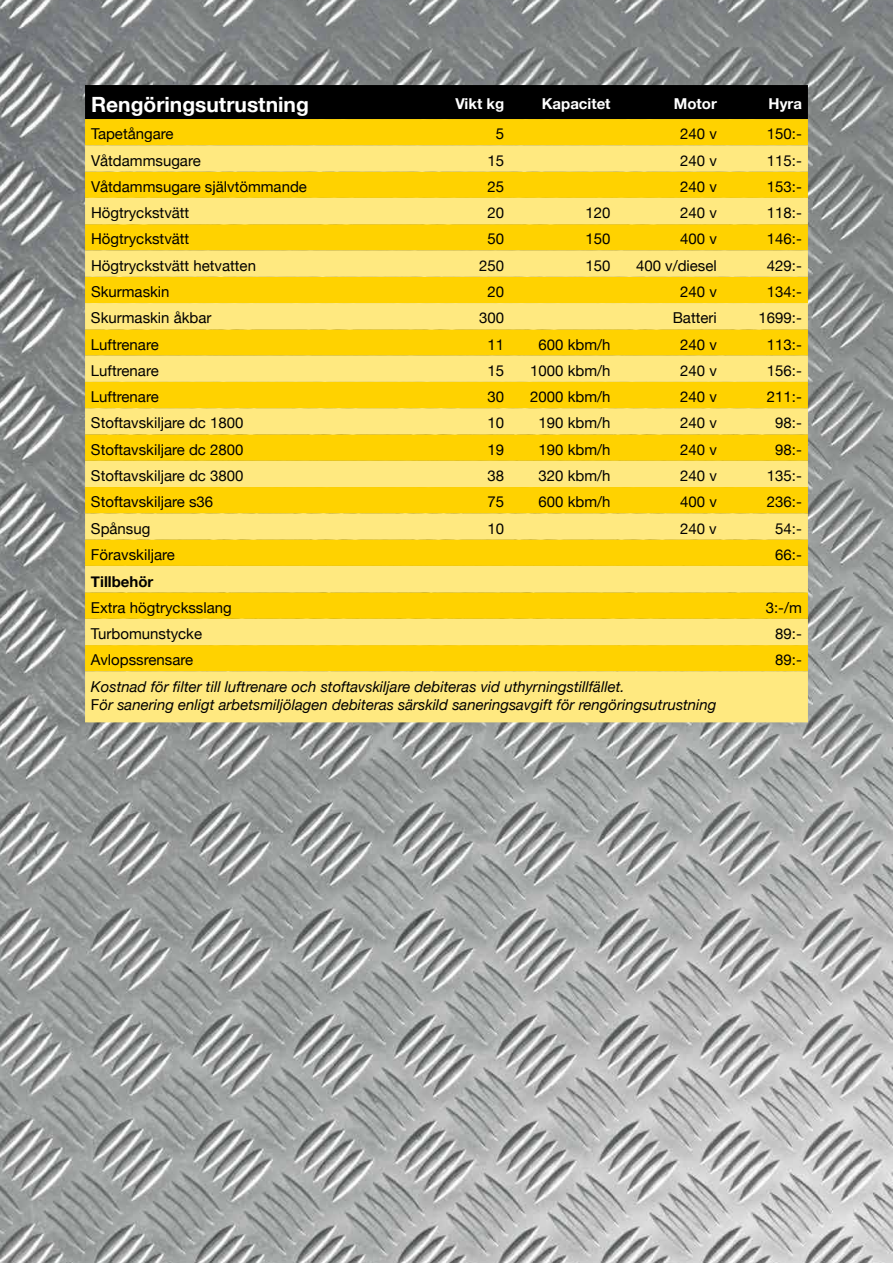
<style>
.page{position:relative;width:893px;height:1263px;background:#fff}
.page>*{position:absolute;margin:0;border:0;box-sizing:border-box;transform-origin:0 0}
.t1{font:700 21px "Helvetica Neue";color:#fff}
.t2{font:15px "Helvetica Neue";color:#000}
.t3{font:italic 15px/18px "Helvetica Neue";color:#000}
.t4{font:700 15px "Helvetica Neue";color:#fff}
.t5{font:700 15px "Helvetica Neue";color:#000}
.s1{font-style:normal}
</style>
<div class="page">
<img style="left:0;top:0;width:893px;height:1263px">
<div style="left:85px;top:85px;width:723px;height:34px;background:#000"></div>
<div style="left:85px;top:119px;width:723px;height:26px;background:#ffd200"></div>
<svg style="left:85px;top:145px;width:723px;height:577px;background:#fedf4f"></svg>
<svg style="left:85px;top:382px;width:723px;height:237px;background:#fedb39"></svg>
<h1 class="t1" style="left:91px;top:91px;width:219px">Rengöringsutrustning</h1>
<p class="t4" style="left:455px;top:95px;width:50px">Vikt kg</p>
<p class="t4" style="left:542px;top:95px;width:70px">Kapacitet</p>
<p class="t4" style="left:674px;top:95px;width:45px">Motor</p>
<p class="t4" style="left:769px;top:95px;width:35px">Hyra</p>
<p class="t2" style="left:91px;top:125px;width:84px">Tapetångare</p>
<p class="t2" style="left:496px;top:125px;width:10px">5</p>
<p class="t2" style="left:680px;top:125px;width:38px">240 v</p>
<p class="t2" style="left:767px;top:125px;width:37px">150:-</p>
<p class="t2" style="left:91px;top:151px;width:111px">Våtdammsugare</p>
<p class="t2" style="left:488px;top:151px;width:18px">15</p>
<p class="t2" style="left:680px;top:151px;width:38px">240 v</p>
<p class="t2" style="left:767px;top:151px;width:37px">115:-</p>
<p class="t2" style="left:91px;top:178px;width:217px">Våtdammsugare självtömmande</p>
<p class="t2" style="left:488px;top:178px;width:18px">25</p>
<p class="t2" style="left:680px;top:178px;width:38px">240 v</p>
<p class="t2" style="left:767px;top:178px;width:37px">153:-</p>
<p class="t2" style="left:91px;top:204px;width:100px">Högtryckstvätt</p>
<p class="t2" style="left:488px;top:204px;width:18px">20</p>
<p class="t2" style="left:585px;top:204px;width:27px">120</p>
<p class="t2" style="left:680px;top:204px;width:38px">240 v</p>
<p class="t2" style="left:767px;top:204px;width:37px">118:-</p>
<p class="t2" style="left:91px;top:230px;width:100px">Högtryckstvätt</p>
<p class="t2" style="left:488px;top:230px;width:18px">50</p>
<p class="t2" style="left:585px;top:230px;width:27px">150</p>
<p class="t2" style="left:680px;top:230px;width:38px">400 v</p>
<p class="t2" style="left:767px;top:230px;width:37px">146:-</p>
<p class="t2" style="left:91px;top:256px;width:167px">Högtryckstvätt hetvatten</p>
<p class="t2" style="left:479px;top:256px;width:27px">250</p>
<p class="t2" style="left:585px;top:256px;width:27px">150</p>
<p class="t2" style="left:636px;top:256px;width:82px">400 v/diesel</p>
<p class="t2" style="left:767px;top:256px;width:37px">429:-</p>
<p class="t2" style="left:91px;top:283px;width:80px">Skurmaskin</p>
<p class="t2" style="left:488px;top:283px;width:18px">20</p>
<p class="t2" style="left:680px;top:283px;width:38px">240 v</p>
<p class="t2" style="left:767px;top:283px;width:37px">134:-</p>
<p class="t2" style="left:91px;top:309px;width:122px">Skurmaskin åkbar</p>
<p class="t2" style="left:479px;top:309px;width:27px">300</p>
<p class="t2" style="left:673px;top:309px;width:46px">Batteri</p>
<p class="t2" style="left:758px;top:309px;width:45px">1699:-</p>
<p class="t2" style="left:91px;top:335px;width:69px">Luftrenare</p>
<p class="t2" style="left:487px;top:335px;width:18px">11</p>
<p class="t2" style="left:538px;top:335px;width:73px">600 kbm/h</p>
<p class="t2" style="left:680px;top:335px;width:38px">240 v</p>
<p class="t2" style="left:767px;top:335px;width:37px">113:-</p>
<p class="t2" style="left:91px;top:362px;width:69px">Luftrenare</p>
<p class="t2" style="left:487px;top:362px;width:18px">15</p>
<p class="t2" style="left:530px;top:362px;width:82px">1000 kbm/h</p>
<p class="t2" style="left:680px;top:362px;width:38px">240 v</p>
<p class="t2" style="left:767px;top:362px;width:37px">156:-</p>
<p class="t2" style="left:91px;top:388px;width:69px">Luftrenare</p>
<p class="t2" style="left:487px;top:388px;width:18px">30</p>
<p class="t2" style="left:530px;top:388px;width:82px">2000 kbm/h</p>
<p class="t2" style="left:680px;top:388px;width:38px">240 v</p>
<p class="t2" style="left:767px;top:388px;width:37px">211:-</p>
<p class="t2" style="left:91px;top:414px;width:154px">Stoftavskiljare dc 1800</p>
<p class="t2" style="left:487px;top:414px;width:18px">10</p>
<p class="t2" style="left:538px;top:414px;width:73px">190 kbm/h</p>
<p class="t2" style="left:680px;top:414px;width:38px">240 v</p>
<p class="t2" style="left:775px;top:414px;width:28px">98:-</p>
<p class="t2" style="left:91px;top:440px;width:154px">Stoftavskiljare dc 2800</p>
<p class="t2" style="left:487px;top:440px;width:18px">19</p>
<p class="t2" style="left:538px;top:440px;width:73px">190 kbm/h</p>
<p class="t2" style="left:680px;top:440px;width:38px">240 v</p>
<p class="t2" style="left:775px;top:440px;width:28px">98:-</p>
<p class="t2" style="left:91px;top:467px;width:154px">Stoftavskiljare dc 3800</p>
<p class="t2" style="left:487px;top:467px;width:18px">38</p>
<p class="t2" style="left:538px;top:467px;width:73px">320 kbm/h</p>
<p class="t2" style="left:680px;top:467px;width:38px">240 v</p>
<p class="t2" style="left:767px;top:467px;width:37px">135:-</p>
<p class="t2" style="left:91px;top:493px;width:124px">Stoftavskiljare s36</p>
<p class="t2" style="left:487px;top:493px;width:18px">75</p>
<p class="t2" style="left:538px;top:493px;width:73px">600 kbm/h</p>
<p class="t2" style="left:680px;top:493px;width:38px">400 v</p>
<p class="t2" style="left:767px;top:493px;width:37px">236:-</p>
<p class="t2" style="left:91px;top:519px;width:61px">Spånsug</p>
<p class="t2" style="left:487px;top:519px;width:18px">10</p>
<p class="t2" style="left:680px;top:519px;width:38px">240 v</p>
<p class="t2" style="left:775px;top:519px;width:28px">54:-</p>
<p class="t2" style="left:91px;top:546px;width:85px">Föravskiljare</p>
<p class="t2" style="left:775px;top:546px;width:28px">66:-</p>
<p class="t5" style="left:91px;top:572px;width:64px">Tillbehör</p>
<p class="t2" style="left:91px;top:598px;width:142px">Extra högtrycksslang</p>
<p class="t2" style="left:766px;top:598px;width:38px">3:-/m</p>
<p class="t2" style="left:91px;top:625px;width:113px">Turbomunstycke</p>
<p class="t2" style="left:775px;top:625px;width:28px">89:-</p>
<p class="t2" style="left:91px;top:651px;width:104px">Avlopssrensare</p>
<p class="t2" style="left:775px;top:651px;width:28px">89:-</p>
<p class="t3" style="left:91px;top:677px;width:627px">Kostnad för filter till luftrenare och stoftavskiljare debiteras vid uthyrningstillfället.<br><span class="s1">F</span>ör sanering enligt arbetsmiljölagen debiteras särskild saneringsavgift för rengöringsutrustning</p>
</div>
